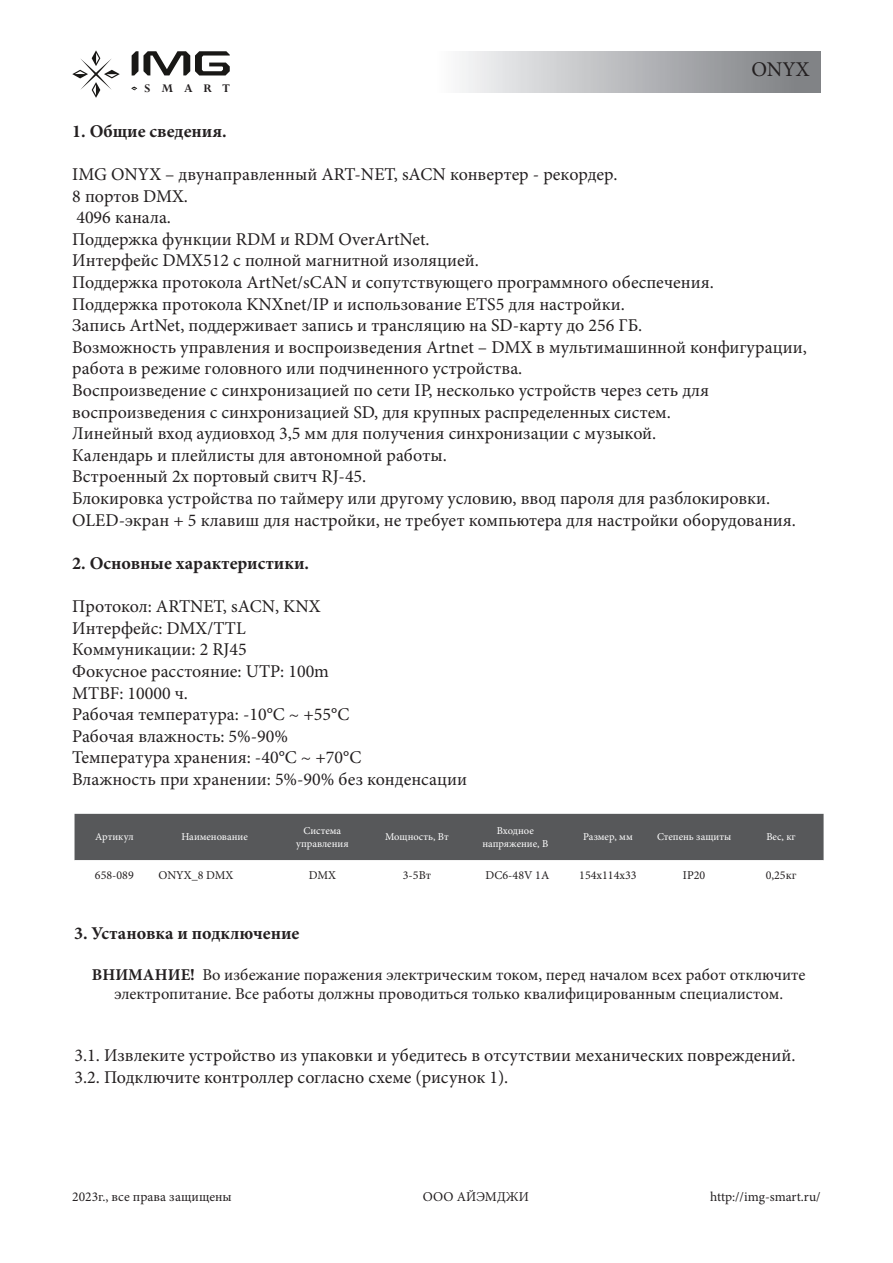
<style>
.page{position:relative;width:893px;height:1263px;background:#fff}
.page>*{position:absolute;margin:0;border:0;box-sizing:border-box;transform-origin:0 0}
.t1{font:21px "Minion Pro";color:#231f20}
.t2{font:18px/21.6px "Minion Pro";color:#231f20}
.t3{font:700 18px "Minion Pro";color:#231f20}
.t4{font:16.5px/19.8px "Minion Pro";color:#231f20;text-align:center}
.t5{font:13.5px "Minion Pro";color:#231f20}
.t6{font:700 13.05px "Perpetua";letter-spacing:.83em;color:#231f20}
.текст_в_таблице{font:12px "Minion Pro";color:#231f20}
.t7{font:10.5px/12.6px "Minion Pro";color:#fff;text-align:center}
.s1{font-weight:700}
</style>
<div class="page">
<svg style="left:131px;top:87px;width:6px;height:3px"></svg>
<svg style="left:72px;top:50px;width:48px;height:48px"></svg>
<svg style="left:132px;top:51px;width:98px;height:24px"></svg>
<div style="left:363px;top:51px;width:458px;height:41px;background:linear-gradient(to right,#fff,#7b7d81)"></div>
<div style="left:75px;top:814px;width:749px;height:47px;background:#57585a"></div>
<p class="t6" style="left:144px;top:80px;width:87px">SMART</p>
<p class="t1" style="left:751px;top:55px;width:60px">ONYX</p>
<p class="t3" style="left:72px;top:118px;width:156px">1. Общие сведения.</p>
<p class="t2" style="left:72px;top:164px;width:547px">IMG ONYX – двунаправленный ART-NET, sACN конвертер - рекордер.</p>
<p class="t2" style="left:72px;top:185px;width:117px">8 портов DMX.</p>
<p class="t2" style="left:76px;top:207px;width:96px">4096 канала.</p>
<p class="t2" style="left:72px;top:228px;width:359px">Поддержка функции RDM и RDM OverArtNet.</p>
<p class="t2" style="left:72px;top:250px;width:408px">Интерфейс DMX512 с полной магнитной изоляцией.</p>
<p class="t2" style="left:72px;top:272px;width:643px">Поддержка протокола ArtNet/sCAN и сопутствующего программного обеспечения.</p>
<p class="t2" style="left:72px;top:293px;width:554px">Поддержка протокола KNXnet/IP и использование ETS5 для настройки.</p>
<p class="t2" style="left:72px;top:315px;width:572px">Запись ArtNet, поддерживает запись и трансляцию на SD-карту до 256 ГБ.</p>
<p class="t2" style="left:72px;top:336px;width:736px">Возможность управления и воспроизведения Artnet – DMX в мультимашинной конфигурации, работа в режиме головного или подчиненного устройства.</p>
<p class="t2" style="left:72px;top:380px;width:638px">Воспроизведение с синхронизацией по сети IP, несколько устройств через сеть для воспроизведения с синхронизацией SD, для крупных распределенных систем.</p>
<p class="t2" style="left:72px;top:423px;width:586px">Линейный вход аудиовход 3,5 мм для получения синхронизации с музыкой.</p>
<p class="t2" style="left:72px;top:444px;width:376px">Календарь и плейлисты для автономной работы.</p>
<p class="t2" style="left:72px;top:466px;width:296px">Встроенный 2х портовый свитч RJ-45.</p>
<p class="t2" style="left:72px;top:488px;width:699px">Блокировка устройства по таймеру или другому условию, ввод пароля для разблокировки.</p>
<p class="t2" style="left:72px;top:509px;width:725px">OLED-экран + 5 клавиш для настройки, не требует компьютера для настройки оборудования.</p>
<p class="t3" style="left:72px;top:550px;width:238px">2. Основные характеристики.</p>
<p class="t2" style="left:72px;top:596px;width:250px">Протокол: ARTNET, sACN, KNX</p>
<p class="t2" style="left:72px;top:617px;width:175px">Интерфейс: DMX/TTL</p>
<p class="t2" style="left:72px;top:639px;width:176px">Коммуникации: 2 RJ45</p>
<p class="t2" style="left:72px;top:660px;width:258px">Фокусное расстояние: UTP: 100m</p>
<p class="t2" style="left:72px;top:682px;width:117px">MTBF: 10000 ч.</p>
<p class="t2" style="left:72px;top:704px;width:279px">Рабочая температура: -10°С ~ +55°C</p>
<p class="t2" style="left:72px;top:725px;width:217px">Рабочая влажность: 5%-90%</p>
<p class="t2" style="left:72px;top:747px;width:290px">Температура хранения: -40°С ~ +70°C</p>
<p class="t2" style="left:72px;top:768px;width:396px">Влажность при хранении: 5%-90% без конденсации</p>
<p class="t7" style="left:95px;top:831px;width:40px">Артикул</p>
<p class="t7" style="left:181px;top:831px;width:68px">Наименование</p>
<p class="t7" style="left:296px;top:824px;width:54px">Система управления</p>
<p class="t7" style="left:385px;top:831px;width:65px">Мощность, Вт</p>
<p class="t7" style="left:482px;top:824px;width:67px">Входное напряжение, В</p>
<p class="t7" style="left:583px;top:831px;width:51px">Размер, мм</p>
<p class="t7" style="left:657px;top:831px;width:76px">Степень защиты</p>
<p class="t7" style="left:766px;top:831px;width:31px">Вес, кг</p>
<p class="текст_в_таблице" style="left:95px;top:867px;width:40px">658-089</p>
<p class="текст_в_таблице" style="left:159px;top:867px;width:76px">ONYX_8 DMX</p>
<p class="текст_в_таблице" style="left:309px;top:867px;width:29px">DMX</p>
<p class="текст_в_таблице" style="left:403px;top:867px;width:30px">3-5Вт</p>
<p class="текст_в_таблице" style="left:485px;top:867px;width:65px">DC6-48V 1A</p>
<p class="текст_в_таблице" style="left:579px;top:867px;width:59px">154x114x33</p>
<p class="текст_в_таблице" style="left:683px;top:867px;width:24px">IP20</p>
<p class="текст_в_таблице" style="left:766px;top:867px;width:32px">0,25кг</p>
<p class="t3" style="left:74px;top:920px;width:227px">3. Установка и подключение</p>
<p class="t4" style="left:92px;top:964px;width:715px"><span class="s1">ВНИМАНИЕ!</span> Во избежание поражения электрическим током, перед началом всех работ отключите электропитание. Все работы должны проводиться только квалифицированным специалистом.</p>
<p class="t2" style="left:75px;top:1044px;width:722px">3.1. Извлеките устройство из упаковки и убедитесь в отсутствии механических повреждений.</p>
<p class="t2" style="left:75px;top:1066px;width:435px">3.2. Подключите контроллер согласно схеме (рисунок 1).</p>
<p class="t5" style="left:72px;top:1187px;width:161px">2023г., все права защищены</p>
<p class="t5" style="left:423px;top:1187px;width:107px">ООО АЙЭМДЖИ</p>
<p class="t5" style="left:710px;top:1187px;width:112px">http://img-smart.ru/</p>
</div>
